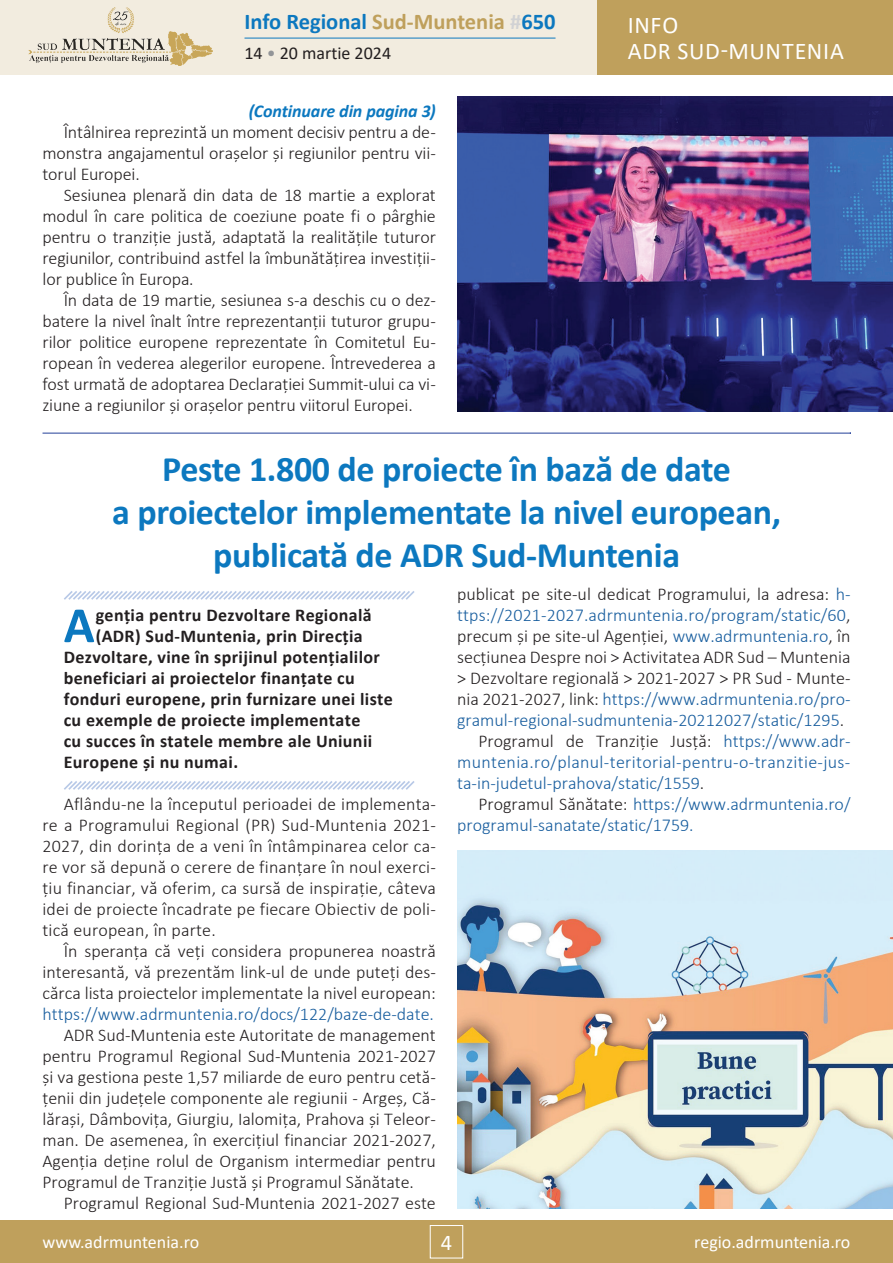
<style>
.page{position:relative;width:893px;height:1263px;background:#fff}
.page>*{position:absolute;margin:0;border:0;box-sizing:border-box;transform-origin:0 0}
.t1{font:700 51.15px "Calibri";color:#0c78bf}
.t2{font:700 36px/43.2px "Calibri";letter-spacing:-.01em;color:#0c78bf;text-align:center}
.t3{font:24px/25.5px "Calibri";letter-spacing:.03em;color:#fff}
.t4{font:700 22.5px "Calibri";color:#0c78bf}
.t5{font:22.5px "Calibri";color:#fff}
.t6{font:300 18px/21px "Calibri";color:#231f20;text-align:justify}
.t7{font:300 18px "Calibri";color:#175d9e}
.t8{font:700 18px "Calibri";letter-spacing:.02em;color:#231f20}
.t9{font:300 18px "Calibri";letter-spacing:.02em;color:#175d9e}
.t10{font:18px "Calibri";color:#fff}
.t11{font:italic 700 18px "Calibri";letter-spacing:-.005em;color:#0c78bf}
.t12{font:18px "Calibri";color:#231f20}
.s1{color:#bfa05c}
.s2{color:#d1d2d4}
.s3{color:#939598}
.s4{color:#175d9e}
.s5{color:#231f20}
</style>
<div class="page">
<div style="left:0;top:1220px;width:893px;height:43px;background:#bfa05c"></div>
<div style="left:430px;top:1225px;width:33px;height:33px;border:1px solid #fff"></div>
<div style="left:0;top:0;width:893px;height:75px;background:#f2ecdf"></div>
<div style="left:597px;top:0;width:296px;height:75px;background:#bfa05c"></div>
<hr style="left:244px;top:38px;width:311px;height:1px;background:#0c78bf">
<img style="left:28px;top:7px;width:185px;height:59px">
<svg style="left:64px;top:591px;width:351px;height:9px"></svg>
<svg style="left:64px;top:781px;width:351px;height:9px"></svg>
<img style="left:457px;top:96px;width:436px;height:315px">
<hr style="left:43px;top:433px;width:807px;height:1px;background:#223f99">
<img style="left:457px;top:851px;width:436px;height:358px">
<p class="t4" style="left:244px;top:6px;width:313px">Info Regional <span class="s1">Sud-Muntenia</span> <span class="s2">#</span>650</p>
<p class="t12" style="left:244px;top:41px;width:148px">14 <span class="s3">•</span> 20 martie 2024</p>
<p class="t11" style="left:249px;top:99px;width:189px">(Continuare din pagina 3)</p>
<p class="t6" style="left:42px;top:122px;width:395px;text-indent:21px">Întâlnirea reprezintă un moment decisiv pentru a de&shy;monstra angajamentul orașelor și regiunilor pentru vii&shy;torul Europei.</p>
<p class="t6" style="left:42px;top:185px;width:395px;text-indent:21px">Sesiunea plenară din data de 18 martie a explorat modul în care politica de coeziune poate fi o pârghie pentru o tranziție justă, adaptată la realitățile tuturor regiunilor, contribuind astfel la îmbunătățirea investiții&shy;lor publice în Europa.</p>
<p class="t6" style="left:42px;top:290px;width:395px;text-indent:21px">În data de 19 martie, sesiunea s-a deschis cu o dez&shy;batere la nivel înalt între reprezentanții tuturor grupu&shy;rilor politice europene reprezentate în Comitetul Eu&shy;ropean în vederea alegerilor europene. Întrevederea a fost urmată de adoptarea Declarației Summit-ului ca vi&shy;ziune a regiunilor și orașelor pentru viitorul Europei.</p>
<h3 class="t3" style="left:628px;top:12px;width:218px">INFO<br>ADR SUD-MUNTENIA</h3>
<h2 class="t2" style="left:112px;top:446px;width:670px">Peste 1.800 de proiecte în bază de date<br>a proiectelor implementate la nivel european, publicată de ADR Sud-Muntenia</h2>
<h1 class="t1" style="left:64px;top:589px;width:32px">A</h1>
<p class="t8" style="left:96px;top:602px;width:278px">genția pentru Dezvoltare Regională</p>
<p class="t8" style="left:96px;top:623px;width:269px">(ADR) Sud-Muntenia, prin Direcția</p>
<p class="t8" style="left:64px;top:644px;width:318px">Dezvoltare, vine în sprijinul potențialilor</p>
<p class="t8" style="left:64px;top:665px;width:292px">beneficiari ai proiectelor finanțate cu</p>
<p class="t8" style="left:64px;top:686px;width:331px">fonduri europene, prin furnizare unei liste</p>
<p class="t8" style="left:64px;top:707px;width:298px">cu exemple de proiecte implementate</p>
<p class="t8" style="left:64px;top:728px;width:310px">cu succes în statele membre ale Uniunii</p>
<p class="t8" style="left:64px;top:749px;width:176px">Europene și nu numai.</p>
<p class="t6" style="left:42px;top:793px;width:395px;text-indent:21px">Aflându-ne la începutul perioadei de implementa&shy;re a Programului Regional (PR) Sud-Muntenia 2021- 2027, din dorința de a veni în întâmpinarea celor ca&shy;re vor să depună o cerere de finanțare în noul exerci&shy;țiu financiar, vă oferim, ca sursă de inspirație, câteva idei de proiecte încadrate pe fiecare Obiectiv de poli&shy;tică european, în parte.</p>
<p class="t6" style="left:42px;top:940px;width:395px;text-indent:21px">În speranța că veți considera propunerea noastră interesantă, vă prezentăm link-ul de unde puteți des&shy;cărca lista proiectelor implementate la nivel european:</p>
<p class="t7" style="left:42px;top:1003px;width:393px">https://www.adrmuntenia.ro/docs/122/baze-de-date.</p>
<p class="t6" style="left:42px;top:1024px;width:395px;text-indent:21px">ADR Sud-Muntenia este Autoritate de management pentru Programul Regional Sud-Muntenia 2021-2027 și va gestiona peste 1,57 miliarde de euro pentru cetă&shy;țenii din județele componente ale regiunii - Argeș, Că&shy;lărași, Dâmbovița, Giurgiu, Ialomița, Prahova și Teleor&shy;man. De asemenea, în exercițiul financiar 2021-2027, Agenția deține rolul de Organism intermediar pentru Programul de Tranziție Justă și Programul Sănătate.</p>
<p class="t6" style="left:64px;top:1193px;width:374px">Programul Regional Sud-Muntenia 2021-2027 este</p>
<p class="t6" style="left:457px;top:584px;width:395px">publicat pe site-ul dedicat Programului, la adresa: <span class="s4">h-</span></p>
<p class="t7" style="left:457px;top:604px;width:395px">ttps://2021-2027.adrmuntenia.ro/program/static/60<span class="s5">,</span></p>
<p class="t6" style="left:457px;top:626px;width:395px">precum și pe site-ul Agenției, <span class="s4">www.adrmuntenia.ro</span>, în</p>
<p class="t6" style="left:457px;top:647px;width:395px">secțiunea Despre noi &gt; Activitatea ADR Sud – Muntenia</p>
<p class="t6" style="left:457px;top:668px;width:395px">&gt; Dezvoltare regională &gt; 2021-2027 &gt; PR Sud ‐ Munte-</p>
<p class="t7" style="left:457px;top:688px;width:395px"><span class="s5">nia 2021‐2027, link:</span> https://www.adrmuntenia.ro/pro-</p>
<p class="t7" style="left:457px;top:709px;width:388px">gramul-regional-sudmuntenia-20212027/static/1295<span class="s5">.</span></p>
<p class="t6" style="left:478px;top:731px;width:374px">Programul de Tranziție Jusță: <span class="s4">https://www.adr-</span></p>
<p class="t9" style="left:457px;top:751px;width:395px">muntenia.ro/planul-teritorial-pentru-o-tranzitie-jus-</p>
<p class="t7" style="left:457px;top:772px;width:249px">ta-in-judetul-prahova/static/1559<span class="s5">.</span></p>
<p class="t7" style="left:478px;top:793px;width:374px"><span class="s5">Programul Sănătate:</span> https://www.adrmuntenia.ro/</p>
<p class="t7" style="left:457px;top:814px;width:238px">programul-sanatate/static/1759.</p>
<p class="t10" style="left:43px;top:1230px;width:158px">www.adrmuntenia.ro</p>
<p class="t5" style="left:441px;top:1226px;width:13px">4</p>
<p class="t10" style="left:694px;top:1230px;width:158px">regio.adrmuntenia.ro</p>
</div>
